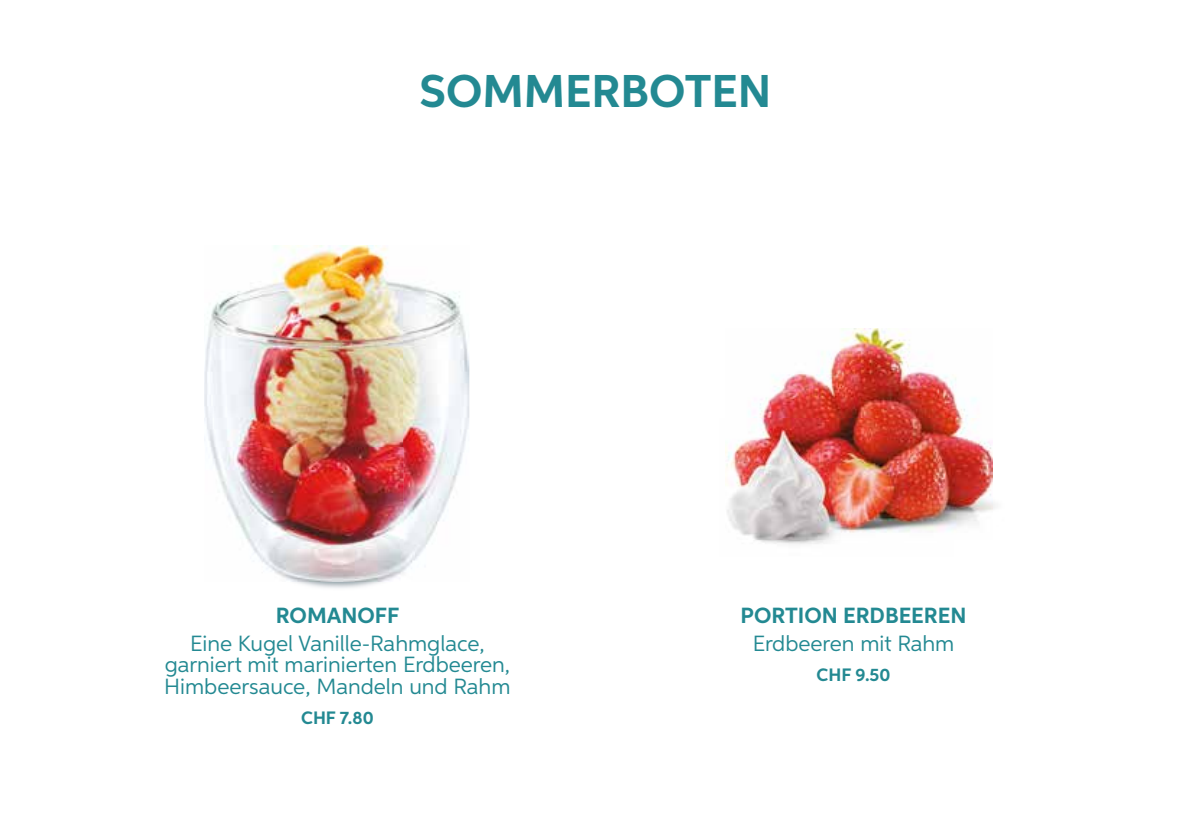
<style>
.page{position:relative;width:1191px;height:840px;background:#fff}
.page>*{position:absolute;margin:0;border:0;box-sizing:border-box;transform-origin:0 0}
.t1{font:700 46px "Aspira";color:#238992}
.t2{font:22px/21.6px "Aspira";color:#238992;text-align:center}
.t3{font:700 22px "Aspira";color:#238992}
.t4{font:700 18px "Aspira";color:#238992}
</style>
<div class="page">
<img style="left:205px;top:246px;width:264px;height:335px">
<img style="left:755px;top:539px;width:22px;height:5px">
<img style="left:992px;top:441px;width:3px;height:69px">
<img style="left:725px;top:328px;width:267px;height:211px">
<h1 class="t1" style="left:419px;top:63px;width:353px">SOMMERBOTEN</h1>
<p class="t3" style="left:276px;top:601px;width:125px">ROMANOFF</p>
<p class="t2" style="left:164px;top:631px;width:348px">Eine Kugel Vanille-Rahmglace, garniert mit marinierten Erdbeeren,<br>Himbeersauce, Mandeln und Rahm</p>
<p class="t4" style="left:301px;top:706px;width:74px">CHF 7.80</p>
<p class="t3" style="left:740px;top:601px;width:227px">PORTION ERDBEEREN</p>
<p class="t2" style="left:752px;top:631px;width:203px">Erdbeeren mit Rahm</p>
<p class="t4" style="left:816px;top:663px;width:75px">CHF 9.50</p>
</div>
